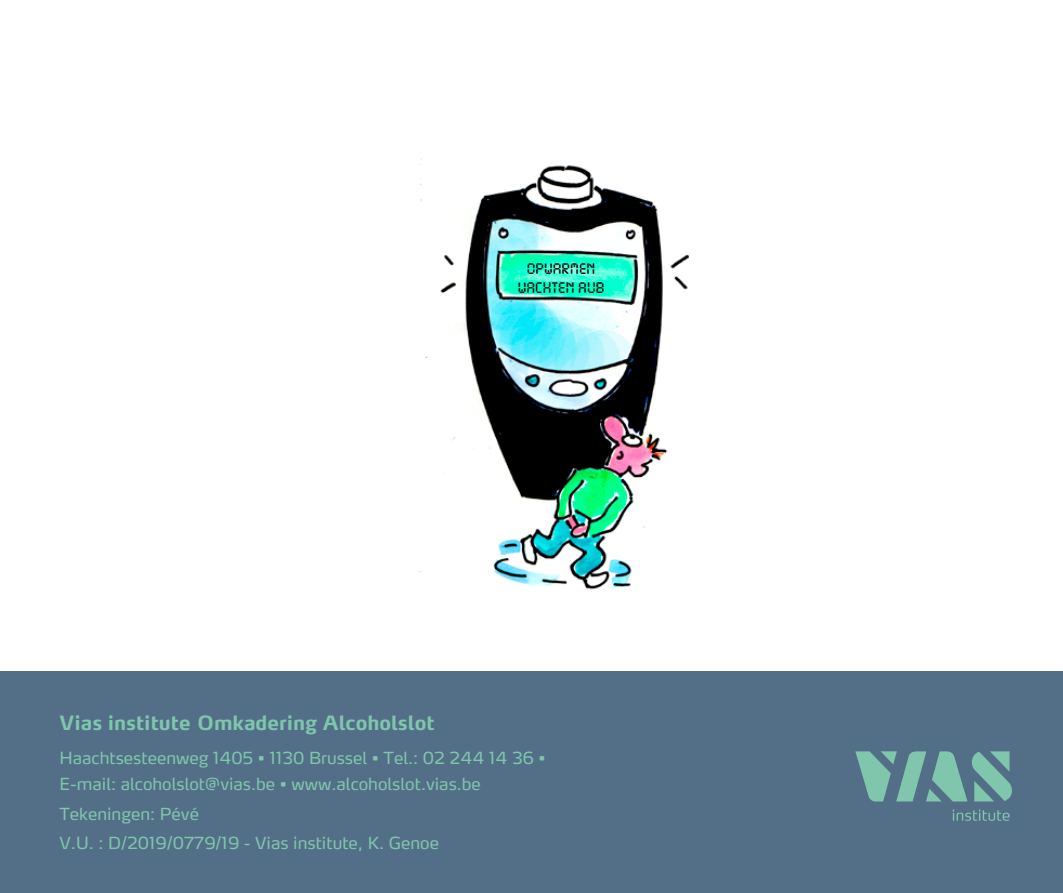
<style>
.page{position:relative;width:1063px;height:893px;background:#fff}
.page>*{position:absolute;margin:0;border:0;box-sizing:border-box;transform-origin:0 0}
.t1{font:700 19.5px "Max OT";color:#7fc6ad}
.t2{font:18px/19.2px "Digital ICG";color:#000;text-align:center}
.t3{font:16.5px/25.5px "Max OT";color:#7fc6ad}
</style>
<div class="page">
<img style="left:419px;top:159px;width:270px;height:431px">
<div style="left:0;top:672px;width:1063px;height:221px;background:#536f87"></div>
<svg style="left:855px;top:751px;width:157px;height:50px"></svg>
<svg style="left:953px;top:809px;width:57px;height:12px"></svg>
<p class="t2" style="left:518px;top:257px;width:88px">OPWARMEN<br>WACHTEN AUB</p>
<p class="t1" style="left:60px;top:710px;width:377px">Vias institute Omkadering Alcoholslot</p>
<p class="t3" style="left:60px;top:745px;width:488px">Haachtsesteenweg 1405 • 1130 Brussel • Tel.: 02 244 14 36 •<br>E-mail: alcoholslot@vias.be • www.alcoholslot.vias.be</p>
<p class="t3" style="left:60px;top:798px;width:381px;line-height:29.7px">Tekeningen: Pévé<br>V.U. : D/2019/0779/19 - Vias institute, K. Genoe</p>
</div>
